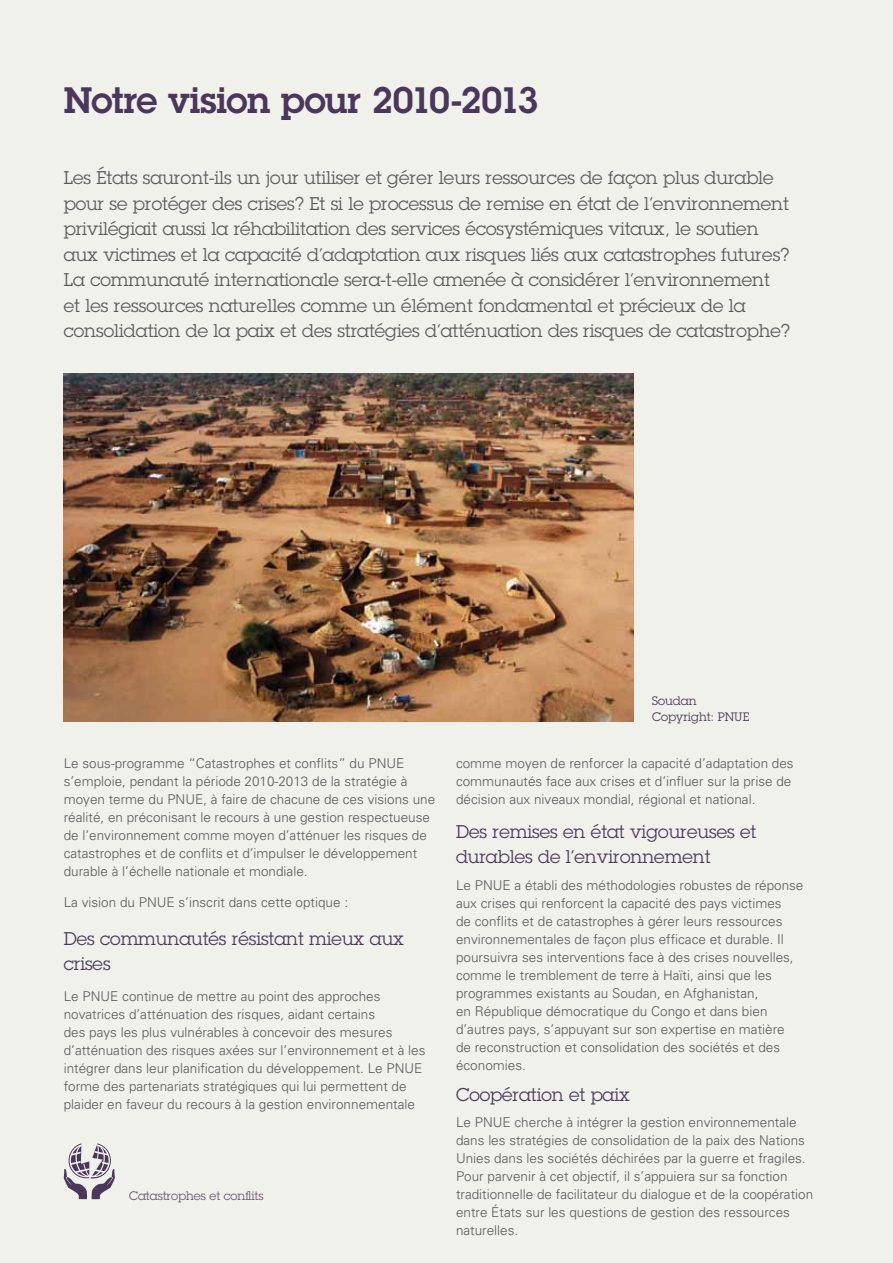
<style>
.page{position:relative;width:893px;height:1263px;background:#f0f1ea}
.page>*{position:absolute;margin:0;border:0;box-sizing:border-box;transform-origin:0 0}
.t1{font:600 36px "Lubalin Graph";letter-spacing:-.015em;color:#4b365c}
.t2{font:18px/25.5px "Lubalin Graph";color:#58595b}
.t3{font:18px/25.5px "Lubalin Graph";color:#4b365c}
.t4{font:300 13.5px/18px "Univers";color:#58595b}
.t5{font:12px "Lubalin Graph";color:#655271}
.t6{font:12px/16.5px "Lubalin Graph";color:#4b365c}
</style>
<div class="page">
<img style="left:64px;top:373px;width:569px;height:349px">
<svg style="left:64px;top:1143px;width:51px;height:56px"></svg>
<h1 class="t1" style="left:64px;top:77px;width:476px">Notre vision pour 2010-2013</h1>
<p class="t2" style="left:64px;top:165px;width:728px">Les États sauront-ils un jour utiliser et gérer leurs ressources de façon plus durable pour se protéger des crises? Et si le processus de remise en état de l’environnement privilégiait aussi la réhabilitation des services écosystémiques vitaux, le soutien aux victimes et la capacité d’adaptation aux risques liés aux catastrophes futures?<br>La communauté internationale sera-t-elle amenée à considérer l’environnement et les ressources naturelles comme un élément fondamental et précieux de la consolidation de la paix et des stratégies d’atténuation des risques de catastrophe?</p>
<p class="t4" style="left:64px;top:754px;width:373px">Le sous-programme “Catastrophes et conflits” du PNUE s’emploie, pendant la période 2010-2013 de la stratégie à moyen terme du PNUE, à faire de chacune de ces visions une réalité, en préconisant le recours à une gestion respectueuse de l’environnement comme moyen d’atténuer les risques de catastrophes et de conflits et d’impulser le développement durable à l’échelle nationale et mondiale.</p>
<p class="t4" style="left:64px;top:892px;width:286px">La vision du PNUE s’inscrit dans cette optique :</p>
<h2 class="t3" style="left:64px;top:925px;width:342px">Des communautés résistant mieux aux crises</h2>
<p class="t4" style="left:64px;top:987px;width:363px">Le PNUE continue de mettre au point des approches novatrices d’atténuation des risques, aidant certains<br>des pays les plus vulnérables à concevoir des mesures d’atténuation des risques axées sur l’environnement et à les intégrer dans leur planification du développement. Le PNUE forme des partenariats stratégiques qui lui permettent de plaider en faveur du recours à la gestion environnementale</p>
<p class="t5" style="left:129px;top:1188px;width:136px">Catastrophes et conflits</p>
<p class="t6" style="left:652px;top:692px;width:99px">Soudan<br>Copyright: PNUE</p>
<p class="t4" style="left:456px;top:754px;width:339px">comme moyen de renforcer la capacité d’adaptation des communautés face aux crises et d’influer sur la prise de décision aux niveaux mondial, régional et national.</p>
<h2 class="t3" style="left:456px;top:818px;width:302px">Des remises en état vigoureuses et durables de l’environnement</h2>
<p class="t4" style="left:456px;top:876px;width:349px">Le PNUE a établi des méthodologies robustes de réponse aux crises qui renforcent la capacité des pays victimes<br>de conflits et de catastrophes à gérer leurs ressources environnementales de façon plus efficace et durable. Il poursuivra ses interventions face à des crises nouvelles, comme le tremblement de terre à Haïti, ainsi que les programmes existants au Soudan, en Afghanistan,<br>en République démocratique du Congo et dans bien d’autres pays, s’appuyant sur son expertise en matière<br>de reconstruction et consolidation des sociétés et des économies.</p>
<h2 class="t3" style="left:456px;top:1081px;width:175px">Coopération et paix</h2>
<p class="t4" style="left:456px;top:1113px;width:359px">Le PNUE cherche à intégrer la gestion environnementale dans les stratégies de consolidation de la paix des Nations Unies dans les sociétés déchirées par la guerre et fragiles.<br>Pour parvenir à cet objectif, il s’appuiera sur sa fonction traditionnelle de facilitateur du dialogue et de la coopération entre États sur les questions de gestion des ressources naturelles.</p>
</div>
